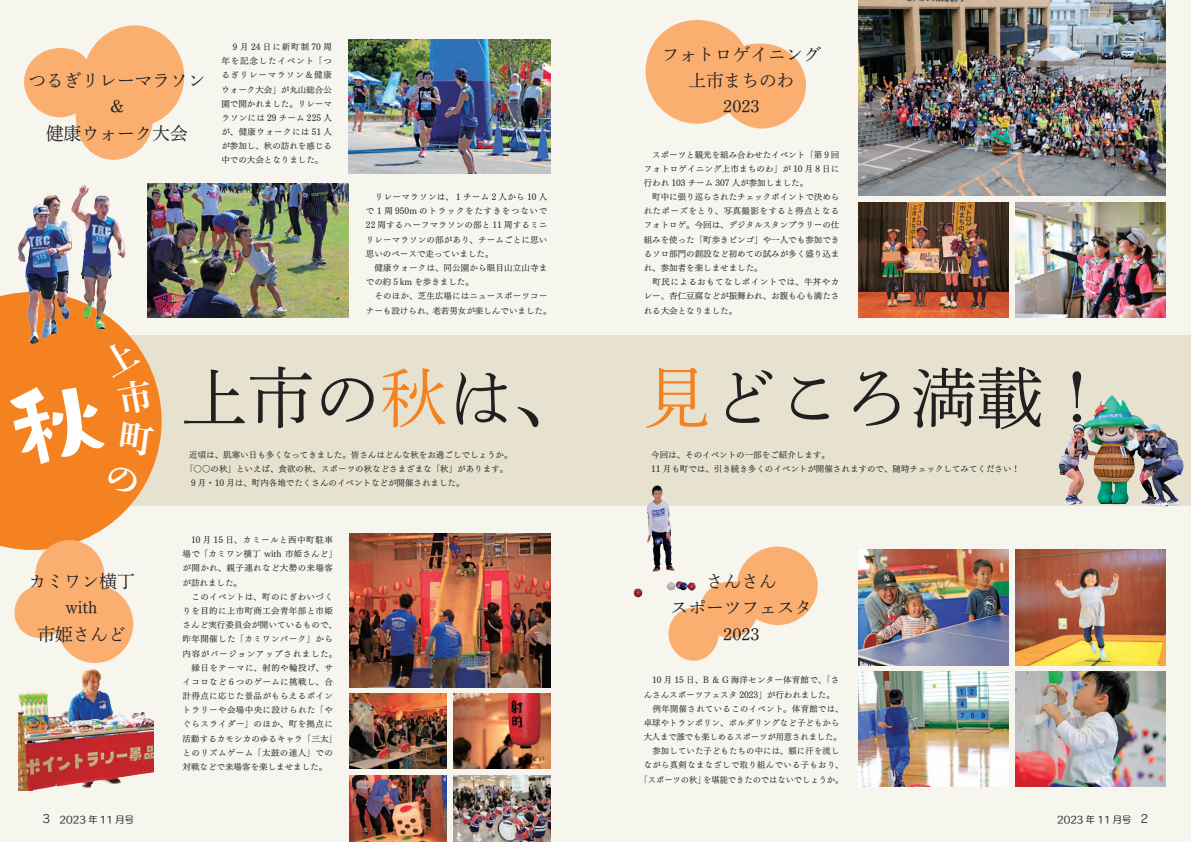
<style>
.page{position:relative;width:1191px;height:842px;background:#f6f5ee}
.page>*{position:absolute;margin:0;border:0;box-sizing:border-box;transform-origin:0 0}
.t1{font:66.6px "FOT DNP Shuei Min Pr 6 L";color:#231f20}
.t2{font:17.7px/26.2px "FOT DNP Shuei Min Pr 6 L";color:#231f20;text-align:center}
.t3{font:11.3px "Rodin Pro M";color:#231f20}
.t4{font:9.2px "Humming Std M";color:#231f20}
.t5{font:8.5px/14.2px "UD Mincho Pro M";letter-spacing:.01em;color:#231f20}
.t6{font:8.5px/14.2px "UD Mincho Pro M";letter-spacing:.045em;color:#231f20}
.t7{font:8.5px "UD Mincho Pro M";letter-spacing:.06em;color:#231f20}
.t8{font:8.5px "UD Mincho Pro M";letter-spacing:.035em;color:#231f20}
.t9{font:8.5px "UD Mincho Pro M";letter-spacing:.03em;color:#231f20}
.t10{font:8.5px "UD Mincho Pro M";letter-spacing:.04em;color:#231f20}
.t11{font:8.5px "UD Mincho Pro M";letter-spacing:.08em;color:#231f20}
.s1{color:#f58220}
</style>
<div class="page">
<svg style="left:24px;top:25px;width:160px;height:128px"></svg>
<div style="left:72px;top:335px;width:1119px;height:170px;background:#e7e2d0"></div>
<svg style="left:0;top:292px;width:162px;height:257px;fill:#f58220"></svg>
<img style="left:349px;top:40px;width:201px;height:134px">
<img style="left:148px;top:183px;width:201px;height:134px">
<svg style="left:645px;top:20px;width:161px;height:109px"></svg>
<img style="left:858px;top:0;width:307px;height:196px">
<svg style="left:668px;top:547px;width:149px;height:114px"></svg>
<img style="left:858px;top:202px;width:151px;height:115px">
<img style="left:1015px;top:202px;width:150px;height:115px">
<svg style="left:14px;top:540px;width:119px;height:123px"></svg>
<img style="left:858px;top:550px;width:151px;height:115px">
<img style="left:1015px;top:550px;width:150px;height:115px">
<img style="left:858px;top:671px;width:151px;height:115px">
<img style="left:1015px;top:671px;width:150px;height:115px">
<img style="left:349px;top:533px;width:201px;height:154px">
<img style="left:349px;top:693px;width:98px;height:76px">
<img style="left:453px;top:693px;width:97px;height:76px">
<img style="left:349px;top:775px;width:98px;height:67px">
<img style="left:453px;top:775px;width:97px;height:67px">
<img style="left:1048px;top:395px;width:143px;height:112px">
<img style="left:7px;top:130px;width:128px;height:206px">
<img style="left:18px;top:669px;width:136px;height:122px">
<img style="left:627px;top:485px;width:73px;height:114px">
<div style="left:7px;top:336px;width:148px;height:160px;background:#f58220"></div>
<h2 class="t2" style="left:28px;top:65px;width:179px">つるぎリレーマラソン&amp;<br>健康ウォーク大会</h2>
<p class="t5" style="left:221px;top:39px;width:112px;text-align:justify">　９月 24 日に新町制 70 周年を記念したイベント「つるぎリレーマラソン＆健康ウォーク大会」が丸山総合公園で開かれました。リレーマラソンには 29 チーム 225 人が、健康ウォークには 51 人が参加し、秋の訪れを感じる中での大会となりました。</p>
<p class="t10" style="left:366px;top:190px;width:183px">　リレーマラソンは、１チーム２人から 10 人</p>
<p class="t11" style="left:366px;top:204px;width:183px">で１周 950m のトラックをたすきをつないで</p>
<p class="t5" style="left:366px;top:218px;width:183px">22 周するハーフマラソンの部と 11 周するミニ</p>
<p class="t5" style="left:366px;top:232px;width:183px">リレーマラソンの部があり、チームごとに思い</p>
<p class="t5" style="left:366px;top:246px;width:129px">思いのペースで走っていました。</p>
<p class="t5" style="left:366px;top:260px;width:183px">　健康ウォークは、同公園から眼目山立山寺ま</p>
<p class="t5" style="left:366px;top:275px;width:109px">での約５km を歩きました。</p>
<p class="t5" style="left:366px;top:289px;width:183px">　そのほか、芝生広場にはニュースポーツコー</p>
<p class="t5" style="left:432px;top:303px;width:121px">老若男女が楽しんでいました。</p>
<p class="t5" style="left:366px;top:303px;width:70px">ナーも設けられ、</p>
<h2 class="t2" style="left:662px;top:39px;width:161px">フォトロゲイニング上市まちのわ<br>2023</h2>
<p class="t5" style="left:643px;top:147px;width:197px">　スポーツと観光を組み合わせたイベント「第９回フォトロゲイニング上市まちのわ」が10 月８日に行われ 103 チーム 307 人が参加しました。<br>　町中に張り巡らされたチェックポイントで決められたポーズをとり、写真撮影をすると得点となるフォトロゲ。今回は、デジタルスタンプラリーの仕組みを使った「町歩きビンゴ」や一人でも参加できるソロ部門の創設など初めての試みが多く盛り込まれ、参加者を楽しませました。<br>　町民によるおもてなしポイントでは、牛丼やカレー、杏仁豆腐などが振舞われ、お腹も心も満たされる大会となりました。</p>
<h1 class="t1" style="left:181px;top:337px;width:401px">上市の<span class="s1">秋</span>は、</h1>
<h1 class="t1" style="left:643px;top:337px;width:468px"><span class="s1">見</span>どころ満載!</h1>
<p class="t5" style="left:181px;top:447px;width:333px">　近頃は、肌寒い日も多くなってきました。皆さんはどんな秋をお過ごしでしょうか。　「○○の秋」といえば、食欲の秋、スポーツの秋などさまざまな「秋」があります。　９月・10 月は、町内各地でたくさんのイベントなどが開催されました。</p>
<p class="t5" style="left:642px;top:448px;width:379px">　今回は、そのイベントの一部をご紹介します。<br>　11 月も町では、引き続き多くのイベントが開催されますので、随時チェックしてみてください!</p>
<h2 class="t2" style="left:28px;top:566px;width:108px">カミワン横丁with<br>市姫さんど</h2>
<p class="t6" style="left:183px;top:532px;width:156px">　10 月 15 日、カミールと西中町駐車場で「カミワン横丁 with 市姫さんど「が開かれ、親子連れなど大勢の来場客が訪れました。<br>　このイベントは、町のにぎわいづくりを目的に上市町商工会青年部と市姫さんど実行委員会が開いているもので、昨年開催した「カミワンパーク」から内容がバージョンアップされました。　縁日をテーマに、射的や輪投げ、サイコロなど６つのゲームに挑戦し、合計得点に応じた景品がもらえるポイントラリーや会場中央に設けられた「やぐらスライダー」のほか、町を拠点に活動するカモシカのゆるキャラ「三太「とのリズムゲーム「太鼓の達人」での対戦などで来場客を楽しませました。</p>
<h2 class="t2" style="left:670px;top:566px;width:143px">さんさん<br>スポーツフェスタ<br>2023</h2>
<p class="t5" style="left:643px;top:673px;width:197px">　10 月 15 日、B ＆ G 海洋センター体育館で、「さ</p>
<p class="t5" style="left:643px;top:687px;width:193px">んさんスポーツフェスタ 2023」が行われました。</p>
<p class="t7" style="left:652px;top:702px;width:192px">例年開催されているこのイベント。体育館では、</p>
<p class="t8" style="left:643px;top:716px;width:197px">卓球やトランポリン、ボルダリングなど子どもから</p>
<p class="t5" style="left:643px;top:729px;width:199px">大人まで誰でも楽しめるスポーツが用意されました。</p>
<p class="t9" style="left:652px;top:744px;width:188px">参加していた子どもたちの中には、額に汗を流し</p>
<p class="t7" style="left:643px;top:758px;width:201px">ながら真剣なまなざしで取り組んでいる子もおり、</p>
<p class="t5" style="left:703px;top:772px;width:142px">を堪能できたのではないでしょうか。</p>
<p class="t5" style="left:639px;top:772px;width:67px">「スポーツの秋」</p>
<h3 class="t3" style="left:43px;top:812px;width:9px">3</h3>
<p class="t4" style="left:60px;top:812px;width:76px">2023 年 11 月号</p>
<p class="t4" style="left:1057px;top:812px;width:76px">2023 年 11 月号</p>
<h3 class="t3" style="left:1140px;top:812px;width:9px">2</h3>
</div>
